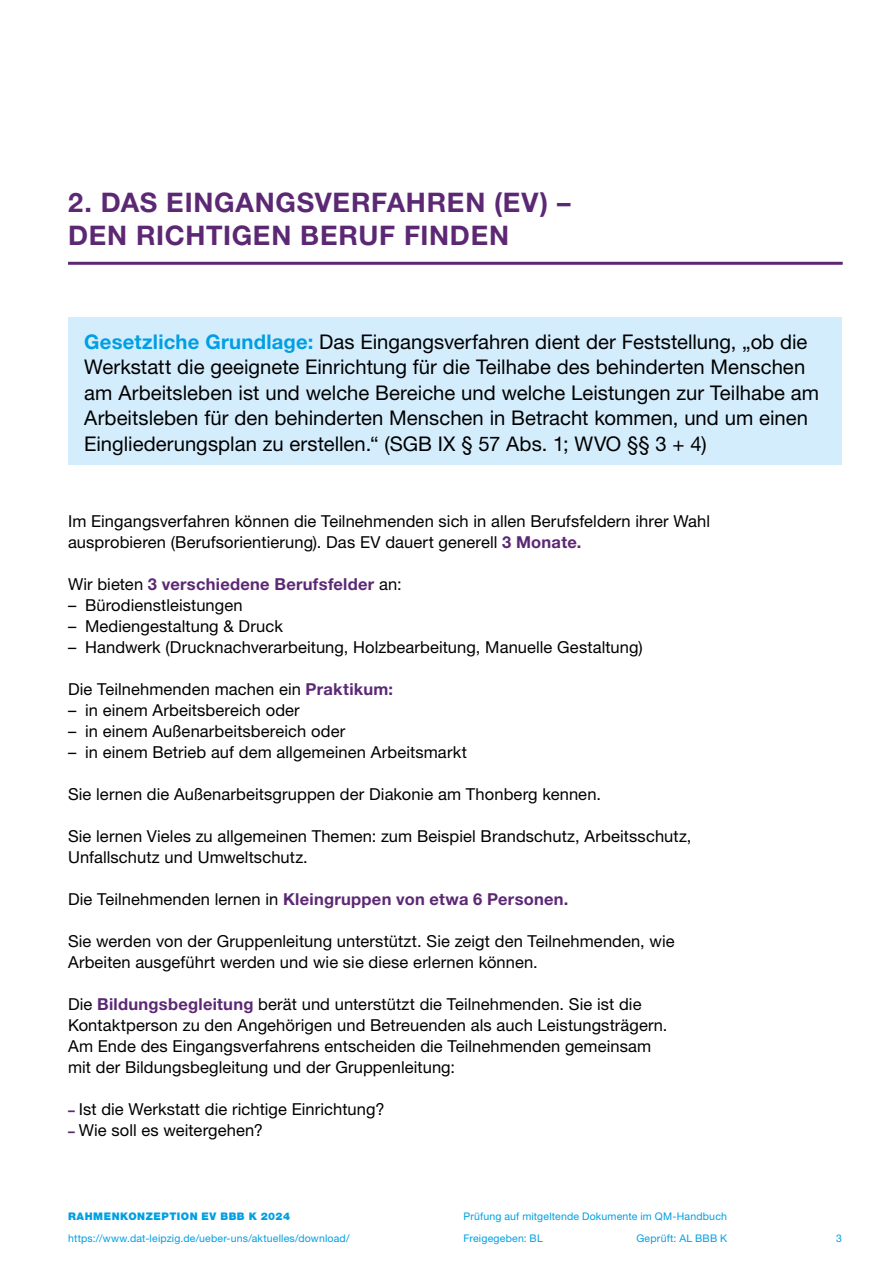
<style>
.page{position:relative;width:893px;height:1263px;background:#fff}
.page>*{position:absolute;margin:0;border:0;box-sizing:border-box;transform-origin:0 0}
.t1{font:700 27px/32.4px "Helvetica Neue LT Std";letter-spacing:.025em;color:#5c2874}
.t2{font:20.25px/25.5px "Helvetica Neue LT Std";color:#000}
.t3{font:16.5px/21px "Helvetica Neue LT Std";letter-spacing:.005em;color:#000}
.t4{font:700 16.5px "Helvetica Neue LT Std";letter-spacing:.015em;color:#5c2874}
.t5{font:10.5px/21px "Helvetica Neue LT Std";letter-spacing:.02em;color:#009fe3}
.t6{font:900 10.5px "Helvetica Neue LT Std";letter-spacing:.05em;color:#009fe3}
.s1{font-weight:700;color:#009fe3}
.s2{font-weight:700;color:#5c2874}
.s3{font-weight:400;color:#000}
.s4{font-weight:700;font-size:13.5px;color:#5c2874}
</style>
<div class="page">
<div style="left:68px;top:317px;width:774px;height:147px;background:#d4edfc"></div>
<hr style="left:68px;top:262px;width:775px;height:3px;background:#5c2874">
<h1 class="t1" style="left:68px;top:186px;width:504px">2. DAS EINGANGSVERFAHREN (EV) –<br>DEN RICHTIGEN BERUF FINDEN</h1>
<p class="t2" style="left:84px;top:329px;width:736px"><span class="s1">Gesetzliche Grundlage:</span> Das Eingangsverfahren dient der Feststellung, „ob die Werkstatt die geeignete Einrichtung für die Teilhabe des behinderten Menschen am Arbeitsleben ist und welche Bereiche und welche Leistungen zur Teilhabe am Arbeitsleben für den behinderten Menschen in Betracht kommen, und um einen Eingliederungsplan zu erstellen.“ (SGB IX § 57 Abs. 1; WVO §§ 3 + 4)</p>
<p class="t3" style="left:68px;top:511px;width:644px">Im Eingangsverfahren können die Teilnehmenden sich in allen Berufsfeldern ihrer Wahl ausprobieren (Berufsorientierung). Das EV dauert generell <span class="s2">3 Monate.</span></p>
<p class="t4" style="left:68px;top:574px;width:335px"><span class="s3">Wir bieten</span> 3 verschiedene Berufsfelder <span class="s3">an:</span></p>
<p class="t3" style="left:68px;top:595px;width:176px">– Bürodienstleistungen</p>
<p class="t3" style="left:68px;top:616px;width:216px">– Mediengestaltung &amp; Druck</p>
<p class="t3" style="left:68px;top:637px;width:576px">– Handwerk (Drucknachverarbeitung, Holzbearbeitung, Manuelle Gestaltung)</p>
<p class="t3" style="left:68px;top:679px;width:327px">Die Teilnehmenden machen ein <span class="s2">Praktikum:</span></p>
<p class="t3" style="left:68px;top:700px;width:233px">– in einem Arbeitsbereich oder</p>
<p class="t3" style="left:68px;top:721px;width:279px">– in einem Außenarbeitsbereich oder</p>
<p class="t3" style="left:68px;top:742px;width:400px">– in einem Betrieb auf dem allgemeinen Arbeitsmarkt</p>
<p class="t3" style="left:68px;top:784px;width:534px">Sie lernen die Außenarbeitsgruppen der Diakonie am Thonberg kennen.</p>
<p class="t3" style="left:68px;top:826px;width:625px">Sie lernen Vieles zu allgemeinen Themen: zum Beispiel Brandschutz, Arbeitsschutz,<br>Unfallschutz und Umweltschutz.</p>
<p class="t4" style="left:68px;top:889px;width:502px"><span class="s3">Die Teilnehmenden lernen in</span> Kleingruppen von etwa 6 Personen.</p>
<p class="t3" style="left:68px;top:931px;width:608px">Sie werden von der Gruppenleitung unterstützt. Sie zeigt den Teilnehmenden, wie<br>Arbeiten ausgeführt werden und wie sie diese erlernen können.</p>
<p class="t3" style="left:68px;top:994px;width:601px">Die <span class="s2">Bildungsbegleitung</span> berät und unterstützt die Teilnehmenden. Sie ist die Kontaktperson zu den Angehörigen und Betreuenden als auch Leistungsträgern.<br>Am Ende des Eingangsverfahrens entscheiden die Teilnehmenden gemeinsam mit der Bildungsbegleitung und der Gruppenleitung:</p>
<p class="t3" style="left:68px;top:1099px;width:318px"><span class="s4">–</span> Ist die Werkstatt die richtige Einrichtung?</p>
<p class="t3" style="left:68px;top:1120px;width:196px"><span class="s4">–</span> Wie soll es weitergehen?</p>
<p class="t6" style="left:68px;top:1210px;width:224px">RAHMENKONZEPTION EV BBB K 2024</p>
<p class="t5" style="left:68px;top:1227px;width:283px">https://www.dat-leipzig.de/ueber-uns/aktuelles/download/</p>
<p class="t5" style="left:463px;top:1206px;width:265px">Prüfung auf mitgeltende Dokumente im QM-Handbuch<br>Freigegeben: BL</p>
<p class="t5" style="left:636px;top:1227px;width:92px">Geprüft: AL BBB K</p>
<p class="t5" style="left:836px;top:1227px;width:7px">3</p>
</div>
